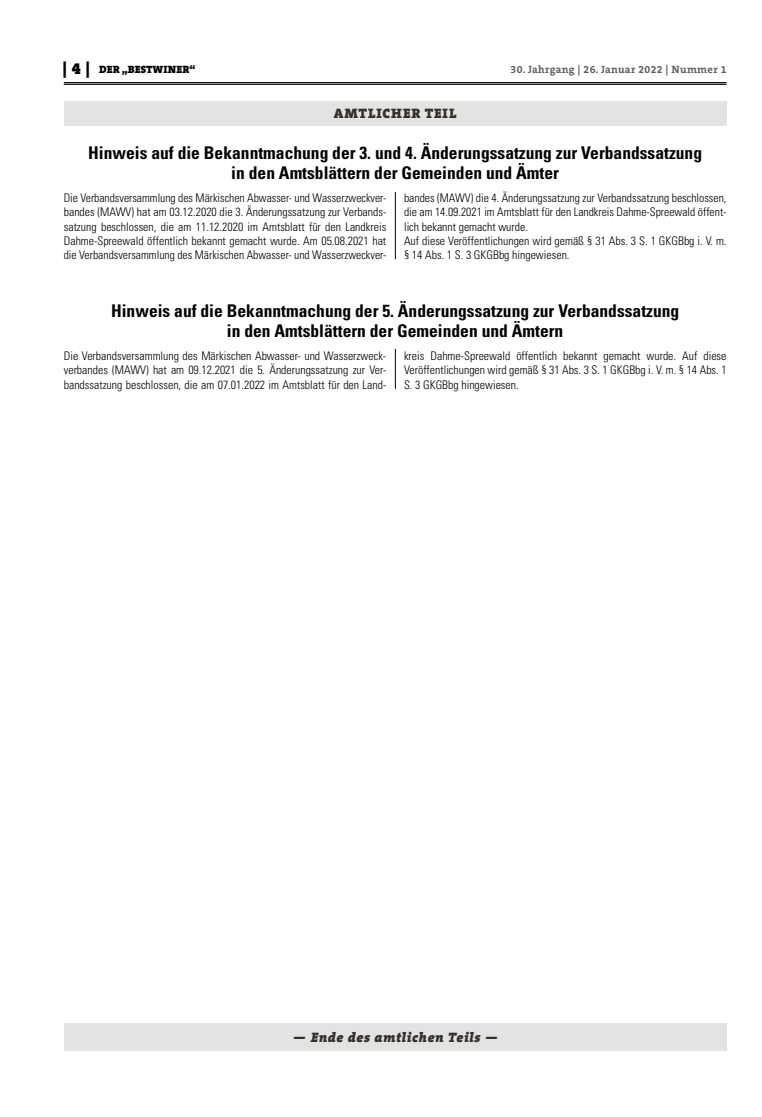
<style>
.page{position:relative;width:762px;height:1117px;background:#fff}
.page>*{position:absolute;margin:0;border:0;box-sizing:border-box;transform-origin:0 0}
.t1{font:700 condensed 17.5px/20px "Univers";color:#000;text-align:center}
.t2{font:italic 900 13.75px "The Serif B W9";letter-spacing:.05em;color:#36302d}
.t3{font:900 13.75px "The Serif B W9";letter-spacing:.065em;color:#36302d}
.t4{font:300 condensed 11.88px/14.4px "Univers";color:#000;text-align:justify}
.t5{font:700 10.62px "The Serif B W7";letter-spacing:.03em;color:#615c58}
.t6{font:900 10.62px "The Serif B W9";letter-spacing:.015em;color:#000}
.s1{font-size:16.25px}
</style>
<div class="page">
<hr style="left:64px;top:82px;width:662px;height:1px;background:#000">
<hr style="left:64px;top:84px;width:662px;height:1px;background:#000">
<div style="left:64px;top:101px;width:662px;height:25px;background:#e3e3e2"></div>
<hr style="left:395px;top:192px;width:1px;height:67px;background:#000">
<hr style="left:395px;top:349px;width:1px;height:39px;background:#000">
<div style="left:64px;top:1022px;width:662px;height:28px;background:#e3e3e2"></div>
<p class="t6" style="left:63px;top:63px;width:134px"><span class="s1">| 4 |</span> DER „BESTWINER“</p>
<p class="t5" style="left:510px;top:62px;width:217px">30. Jahrgang | 26. Januar 2022 | Nummer 1</p>
<p class="t3" style="left:334px;top:104px;width:124px">AMTLICHER TEIL</p>
<h1 class="t1" style="left:88px;top:142px;width:615px">Hinweis auf die Bekanntmachung der 3. und 4. Änderungssatzung zur Verbandssatzung in den Amtsblättern der Gemeinden und Ämter</h1>
<p class="t4" style="left:64px;top:190px;width:324px">Die Verbandsversammlung des Märkischen Abwasser- und Wasserzweckver&shy;bandes (MAWV) hat am 03.12.2020 die 3. Änderungssatzung zur Verbands&shy;satzung beschlossen, die am 11.12.2020 im Amtsblatt für den Landkreis Dahme-Spreewald öffentlich bekannt gemacht wurde. Am 05.08.2021 hat die Verbandsversammlung des Märkischen Abwasser- und Wasserzweckver-</p>
<p class="t4" style="left:404px;top:190px;width:324px;text-align:left">bandes (MAWV) die 4. Änderungssatzung zur Verbandssatzung beschlossen, die am 14.09.2021 im Amtsblatt für den Landkreis Dahme-Spreewald öffent&shy;lich bekannt gemacht wurde.<br>Auf diese Veröffentlichungen wird gemäß § 31 Abs. 3 S. 1 GKGBbg i. V. m. § 14 Abs. 1 S. 3 GKGBbg hingewiesen.</p>
<h1 class="t1" style="left:111px;top:300px;width:570px">Hinweis auf die Bekanntmachung der 5. Änderungssatzung zur Verbandssatzung in den Amtsblättern der Gemeinden und Ämtern</h1>
<p class="t4" style="left:64px;top:348px;width:324px">Die Verbandsversammlung des Märkischen Abwasser- und Wasserzweck&shy;verbandes (MAWV) hat am 09.12.2021 die 5. Änderungssatzung zur Ver&shy;bandssatzung beschlossen, die am 07.01.2022 im Amtsblatt für den Land-</p>
<p class="t4" style="left:404px;top:348px;width:324px">kreis Dahme-Spreewald öffentlich bekannt gemacht wurde. Auf diese Veröffentlichungen wird gemäß § 31 Abs. 3 S. 1 GKGBbg i. V. m. § 14 Abs. 1<br>S. 3 GKGBbg hingewiesen.</p>
<p class="t2" style="left:293px;top:1027px;width:207px">— Ende des amtlichen Teils —</p>
</div>
